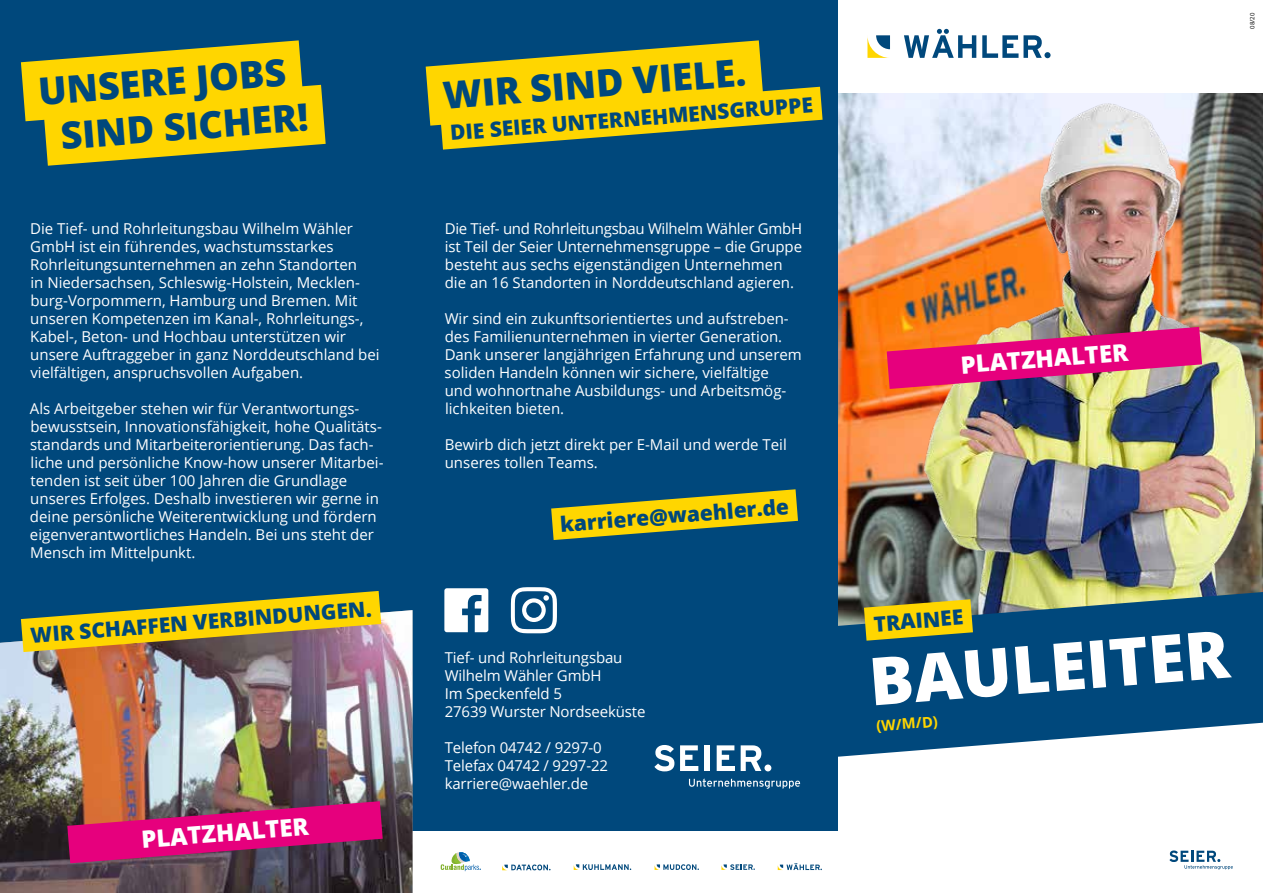
<style>
.page{position:relative;width:1263px;height:893px;background:#fff}
.page>*{position:absolute;margin:0;border:0;box-sizing:border-box;transform-origin:0 0}
.t1{font:800 66.15px "Open Sans";color:#fff}
.t2{font:800 37.65px "Open Sans";color:#00487c}
.t3{font:800 23.85px "Open Sans";color:#fff}
.t4{font:800 21px "Open Sans";color:#00487c}
.t5{font:15px/18px "Open Sans";color:#fff}
.t6{font:700 14.85px "Open Sans";color:#ffd600}
.t7{font:6px "Open Sans";color:#000}
</style>
<div class="page">
<img style="left:838px;top:94px;width:425px;height:498px">
<img style="left:910px;top:103px;width:344px;height:489px">
<div style="left:0;top:0;width:838px;height:831px;background:#00487c"></div>
<img style="left:0;top:610px;width:412px;height:283px">
<svg style="left:444px;top:588px;width:44px;height:44px"></svg>
<svg style="left:511px;top:587px;width:46px;height:46px"></svg>
<svg style="left:838px;top:592px;width:425px;height:165px;background:#28638a"></svg>
<svg style="left:864px;top:599px;width:109px;height:42px;background:#cfb919"></svg>
<svg style="left:1169px;top:850px;width:64px;height:19px"></svg>
<svg style="left:867px;top:35px;width:23px;height:23px"></svg>
<svg style="left:904px;top:29px;width:72px;height:29px"></svg>
<svg style="left:982px;top:35px;width:68px;height:23px"></svg>
<svg style="left:21px;top:40px;width:305px;height:126px"></svg>
<svg style="left:654px;top:745px;width:20px;height:26px"></svg>
<svg style="left:680px;top:745px;width:18px;height:26px"></svg>
<div style="left:704px;top:745px;width:5px;height:26px;background:#fff"></div>
<svg style="left:717px;top:745px;width:18px;height:26px"></svg>
<svg style="left:741px;top:745px;width:30px;height:26px"></svg>
<svg style="left:689px;top:778px;width:111px;height:11px"></svg>
<svg style="left:426px;top:40px;width:396px;height:110px"></svg>
<svg style="left:21px;top:591px;width:360px;height:61px"></svg>
<svg style="left:551px;top:489px;width:247px;height:51px"></svg>
<svg style="left:67px;top:801px;width:316px;height:62px;background:#b31f69"></svg>
<svg style="left:778px;top:863px;width:44px;height:7px"></svg>
<svg style="left:441px;top:852px;width:40px;height:19px"></svg>
<svg style="left:574px;top:864px;width:57px;height:6px"></svg>
<svg style="left:721px;top:864px;width:34px;height:6px"></svg>
<svg style="left:502px;top:864px;width:48px;height:6px"></svg>
<svg style="left:654px;top:864px;width:45px;height:6px"></svg>
<img style="left:887px;top:327px;width:315px;height:62px">
<h2 class="t2" style="left:36px;top:64px;width:250px;rotate:-5deg">UNSERE JOBS</h2>
<h2 class="t2" style="left:441px;top:68px;width:305px;rotate:-5deg">WIR SIND VIELE.</h2>
<h3 class="t4" style="left:449px;top:115px;width:365px;rotate:-4deg">DIE SEIER UNTERNEHMENSGRUPPE</h3>
<h2 class="t2" style="left:58px;top:108px;width:250px;rotate:-5deg">SIND SICHER!</h2>
<p class="t5" style="left:30px;top:219px;width:351px">Die Tief- und Rohrleitungsbau Wilhelm Wähler GmbH ist ein führendes, wachstumsstarkes Rohrleitungsunternehmen an zehn Standorten<br>in Niedersachsen, Schleswig-Holstein, Mecklen&shy;burg-Vorpommern, Hamburg und Bremen. Mit unseren Kompetenzen im Kanal-, Rohrleitungs-, Kabel-, Beton- und Hochbau unterstützen wir unsere Auftraggeber in ganz Norddeutschland bei vielfältigen, anspruchsvollen Aufgaben.</p>
<p class="t5" style="left:30px;top:399px;width:355px">Als Arbeitgeber stehen wir für Verantwortungs&shy;bewusstsein, Innovationsfähigkeit, hohe Qualitäts&shy;standards und Mitarbeiterorientierung. Das fach&shy;liche und persönliche Know-how unserer Mitarbei&shy;tenden ist seit über 100 Jahren die Grundlage unseres Erfolges. Deshalb investieren wir gerne in deine persönliche Weiterentwicklung und fördern eigenverantwortliches Handeln. Bei uns steht der Mensch im Mittelpunkt.</p>
<h3 class="t4" style="left:30px;top:618px;width:343px;rotate:-4deg">WIR SCHAFFEN VERBINDUNGEN.</h3>
<h3 class="t3" style="left:140px;top:820px;width:169px;rotate:-4deg">PLATZHALTER</h3>
<p class="t5" style="left:445px;top:219px;width:359px">Die Tief- und Rohrleitungsbau Wilhelm Wähler GmbH ist Teil der Seier Unternehmensgruppe – die Gruppe besteht aus sechs eigenständigen Unternehmen die an 16 Standorten in Norddeutschland agieren.</p>
<p class="t5" style="left:445px;top:309px;width:359px">Wir sind ein zukunftsorientiertes und aufstreben&shy;des Familienunternehmen in vierter Generation.<br>Dank unserer langjährigen Erfahrung und unserem soliden Handeln können wir sichere, vielfältige<br>und wohnortnahe Ausbildungs- und Arbeitsmög&shy;lichkeiten bieten.</p>
<p class="t5" style="left:445px;top:435px;width:344px">Bewirb dich jetzt direkt per E-Mail und werde Teil unseres tollen Teams.</p>
<h3 class="t4" style="left:559px;top:507px;width:231px;rotate:-4deg">karriere@waehler.de</h3>
<p class="t5" style="left:445px;top:648px;width:202px">Tief- und Rohrleitungsbau<br>Wilhelm Wähler GmbH<br>Im Speckenfeld 5<br>27639 Wurster Nordseeküste</p>
<p class="t5" style="left:445px;top:738px;width:165px">Telefon 04742 / 9297-0<br>Telefax 04742 / 9297-22 karriere@waehler.de</p>
<p class="t7" style="left:1248px;top:29px;width:17px;rotate:-90deg">08/20</p>
<h3 class="t3" style="left:959px;top:346px;width:169px;rotate:-4deg">PLATZHALTER</h3>
<h3 class="t4" style="left:873px;top:608px;width:91px;rotate:-4deg">TRAINEE</h3>
<h1 class="t1" style="left:865px;top:633px;width:363px;rotate:-5deg">BAULEITER</h1>
<p class="t6" style="left:875px;top:716px;width:63px;rotate:-5deg">(W/M/D)</p>
</div>
